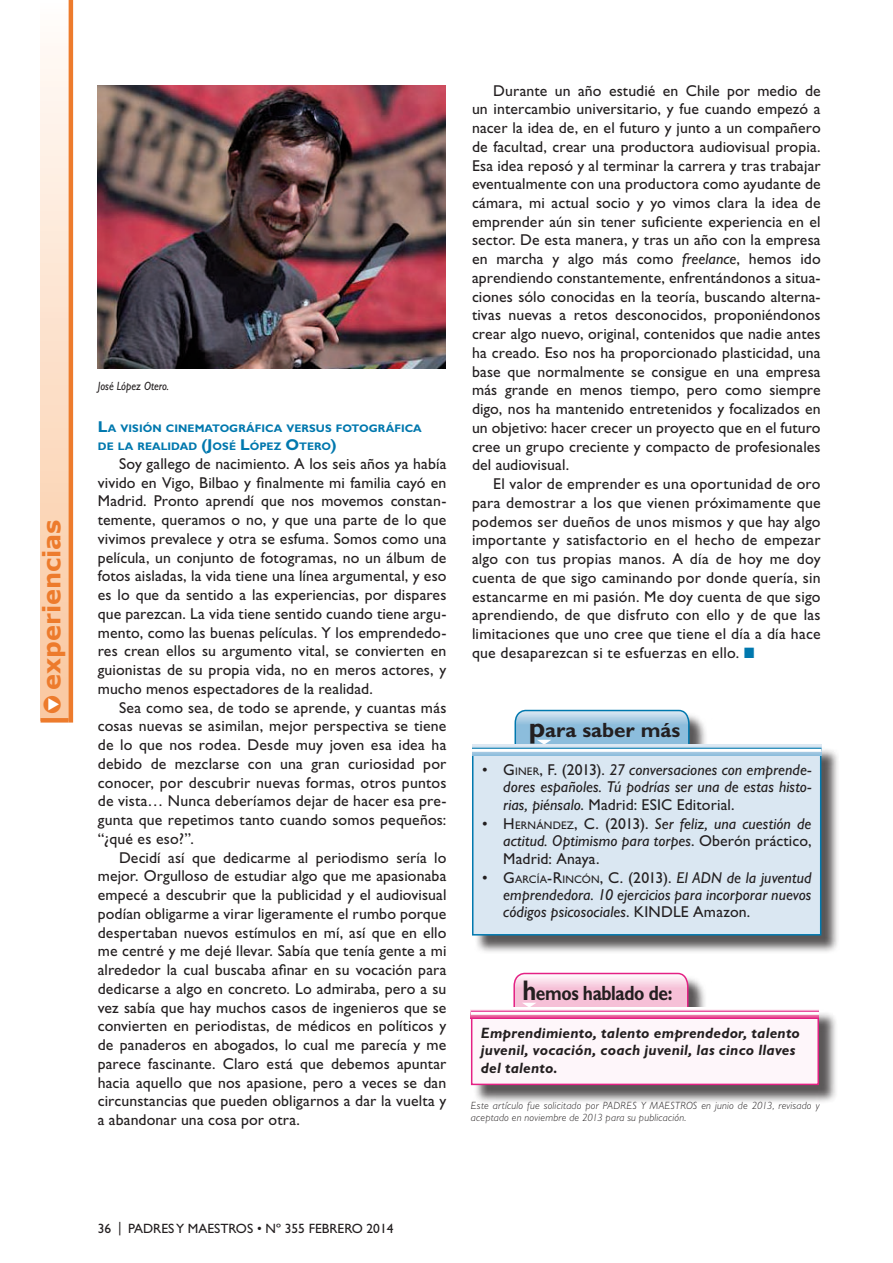
<style>
.page{position:relative;width:893px;height:1263px;background:#fff}
.page>*{position:absolute;margin:0;border:0;box-sizing:border-box;transform-origin:0 0}
.t1{font:700 24px "Verdana";color:#ed7b2c}
.t2{font:700 20.7px "Gill Sans Std";letter-spacing:-.02em;color:#231f20;scale:.84 1}
.t3{font:700 20.7px "Gill Sans Std";color:#231f20}
.t4{font:15.75px/18.8px "Gill Sans Std";letter-spacing:.01em;color:#231f20;text-align:justify}
.t5{font:italic 15.75px/17.2px "Gill Sans Std";letter-spacing:.005em;color:#231f20;text-align:justify}
.t6{font:italic 700 15px/17.7px "Gill Sans Std";letter-spacing:.01em;color:#231f20}
.t7{font:13.5px "Gill Sans Std";color:#231f20}
.t8{font:italic 12px "Gill Sans Std";color:#231f20;scale:.9 1}
.t9{font:700 10.95px/18.5px "Gill Sans Std";color:#0078ae}
.t10{font:italic 300 10.5px/12px "Gill Sans Std";letter-spacing:.02em;color:#231f20}
.s1{color:#fff}
.s2{font-size:15.75px}
.s3{font-style:italic}
.s4{color:#0078ae}
.s5{font-size:28.5px}
.s6{font-style:normal}
.s7{font-style:normal;font-size:10.95px}
</style>
<div class="page">
<div style="left:41px;top:0;width:30px;height:720px;background:linear-gradient(to bottom,#fffcf9,#fac79e)"></div>
<hr style="left:41px;top:718px;width:28px;height:4px;background:#ed7b2c">
<hr style="left:69px;top:0;width:4px;height:722px;background:#ed7b2c">
<div style="left:474px;top:712px;width:366px;height:242px;background:#231f20;opacity:.75"></div>
<svg style="left:514px;top:709px;width:176px;height:36px;background:#99c4df"></svg>
<div style="left:473px;top:755px;width:348px;height:180px;background:#dae7f2"></div>
<div style="left:472px;top:754px;width:349px;height:181px;border:2px solid #0078ae"></div>
<svg style="left:472px;top:745px;width:349px;height:10px;background:#aecfe5"></svg>
<hr style="left:472px;top:748px;width:349px;height:3px;background:#0078ae">
<hr style="left:472px;top:749px;width:349px;height:3px;background:#fff">
<div style="left:473px;top:975px;width:365px;height:128px;background:#231f20;opacity:.75"></div>
<svg style="left:513px;top:972px;width:176px;height:36px;background:#f6c6dc"></svg>
<div style="left:472px;top:1018px;width:346px;height:66px;background:#fef6fa"></div>
<div style="left:471px;top:1017px;width:348px;height:68px;border:2px solid #e42184"></div>
<svg style="left:471px;top:1008px;width:348px;height:10px"></svg>
<hr style="left:471px;top:1011px;width:348px;height:3px;background:#e42184">
<hr style="left:471px;top:1012px;width:348px;height:3px;background:#fff">
<img style="left:98px;top:85px;width:348px;height:283px">
<h1 class="t1" style="left:36px;top:714px;width:196px;rotate:-90deg"><span class="s1">▼</span>● experiencias</h1>
<p class="t8" style="left:98px;top:379px;width:81px">José López Otero.</p>
<p class="t9" style="left:98px;top:419px;width:326px"><span class="s2">L</span>A VISIÓN CINEMATOGRÁFICA VERSUS FOTOGRÁFICA<br>DE LA REALIDAD <span class="s2">(J</span>OSÉ <span class="s2">L</span>ÓPEZ <span class="s2">O</span>TERO<span class="s2">)</span></p>
<p class="t4" style="left:98px;top:454px;width:350px;text-indent:21px">Soy gallego de nacimiento. A los seis años ya había vivido en Vigo, Bilbao y finalmente mi familia cayó en Madrid. Pronto aprendí que nos movemos constan&shy;temente, queramos o no, y que una parte de lo que vivimos prevalece y otra se esfuma. Somos como una película, un conjunto de fotogramas, no un álbum de fotos aisladas, la vida tiene una línea argumental, y eso es lo que da sentido a las experiencias, por dispares que parezcan. La vida tiene sentido cuando tiene argu&shy;mento, como las buenas películas. Y los emprendedo&shy;res crean ellos su argumento vital, se convierten en guionistas de su propia vida, no en meros actores, y mucho menos espectadores de la realidad.</p>
<p class="t4" style="left:98px;top:698px;width:350px;text-indent:21px">Sea como sea, de todo se aprende, y cuantas más cosas nuevas se asimilan, mejor perspectiva se tiene de lo que nos rodea. Desde muy joven esa idea ha debido de mezclarse con una gran curiosidad por conocer, por descubrir nuevas formas, otros puntos de vista… Nunca deberíamos dejar de hacer esa pre&shy;gunta que repetimos tanto cuando somos pequeños: “¿qué es eso?”.</p>
<p class="t4" style="left:98px;top:848px;width:350px;text-indent:21px">Decidí así que dedicarme al periodismo sería lo mejor. Orgulloso de estudiar algo que me apasionaba empecé a descubrir que la publicidad y el audiovisual podían obligarme a virar ligeramente el rumbo porque despertaban nuevos estímulos en mí, así que en ello me centré y me dejé llevar. Sabía que tenía gente a mi alrededor la cual buscaba afinar en su vocación para dedicarse a algo en concreto. Lo admiraba, pero a su vez sabía que hay muchos casos de ingenieros que se convierten en periodistas, de médicos en políticos y de panaderos en abogados, lo cual me parecía y me parece fascinante. Claro está que debemos apuntar hacia aquello que nos apasione, pero a veces se dan circunstancias que pueden obligarnos a dar la vuelta y a abandonar una cosa por otra.</p>
<p class="t4" style="left:472px;top:81px;width:350px;text-indent:21px">Durante un año estudié en Chile por medio de un intercambio universitario, y fue cuando empezó a nacer la idea de, en el futuro y junto a un compañero de facultad, crear una productora audiovisual propia.<br>Esa idea reposó y al terminar la carrera y tras trabajar eventualmente con una productora como ayudante de cámara, mi actual socio y yo vimos clara la idea de emprender aún sin tener suficiente experiencia en el sector. De esta manera, y tras un año con la empresa en marcha y algo más como <span class="s3">freelance</span>, hemos ido aprendiendo constantemente, enfrentándonos a situa&shy;ciones sólo conocidas en la teoría, buscando alterna&shy;tivas nuevas a retos desconocidos, proponiéndonos crear algo nuevo, original, contenidos que nadie antes ha creado. Eso nos ha proporcionado plasticidad, una base que normalmente se consigue en una empresa más grande en menos tiempo, pero como siempre digo, nos ha mantenido entretenidos y focalizados en un objetivo: hacer crecer un proyecto que en el futuro cree un grupo creciente y compacto de profesionales del audiovisual.</p>
<p class="t4" style="left:472px;top:475px;width:350px;text-indent:21px">El valor de emprender es una oportunidad de oro para demostrar a los que vienen próximamente que podemos ser dueños de unos mismos y que hay algo importante y satisfactorio en el hecho de empezar algo con tus propias manos. A día de hoy me doy cuenta de que sigo caminando por donde quería, sin estancarme en mi pasión. Me doy cuenta de que sigo aprendiendo, de que disfruto con ello y de que las limitaciones que uno cree que tiene el día a día hace que desaparezcan si te esfuerzas en ello. <span class="s4">■</span></p>
<h2 class="t3" style="left:529px;top:718px;width:153px"><span class="s5">p</span>ara saber más</h2>
<p class="t5" style="left:503px;top:761px;width:310px;text-indent:-21px"><span class="s6">• G</span> <span class="s7">INER</span><span class="s6">, F.</span> <span class="s6">(2013).</span> 27 conversaciones con emprende&shy;dores españoles. Tú podrías ser una de estas histo&shy;rias, piénsalo<span class="s6">. Madrid: ESIC Editorial.</span></p>
<p class="t5" style="left:503px;top:815px;width:310px;text-indent:-21px"><span class="s6">• H</span> <span class="s7">ERNÁNDEZ</span><span class="s6">, C.</span> <span class="s6">(2013).</span> Ser feliz, una cuestión de actitud. Optimismo para torpes<span class="s6">. Oberón práctico, Madrid: Anaya.</span></p>
<p class="t5" style="left:503px;top:869px;width:310px;text-indent:-21px"><span class="s6">• G</span><span class="s7">ARCÍA</span><span class="s6">-R</span><span class="s7">INCÓN</span><span class="s6">, C</span><span class="s6">. (2013).</span> El ADN de la juventud emprendedora. 10 ejercicios para incorporar nuevos códigos psicosociales<span class="s6">. KINDLE Amazon.</span></p>
<h2 class="t2" style="left:522px;top:981px;width:180px"><span class="s5">h</span>emos hablado de:</h2>
<p class="t6" style="left:481px;top:1024px;width:321px">Emprendimiento, talento emprendedor, talento juvenil, vocación, coach juvenil, las cinco llaves del talento.</p>
<p class="t10" style="left:471px;top:1099px;width:350px">Este artículo fue solicitado por PADRES Y MAESTROS en junio de 2013, revisado y aceptado en noviembre de 2013 para su publicación.</p>
<p class="t7" style="left:98px;top:1221px;width:297px">36 | PADRES Y MAESTROS • Nº 355 FEBRERO 2014</p>
</div>
